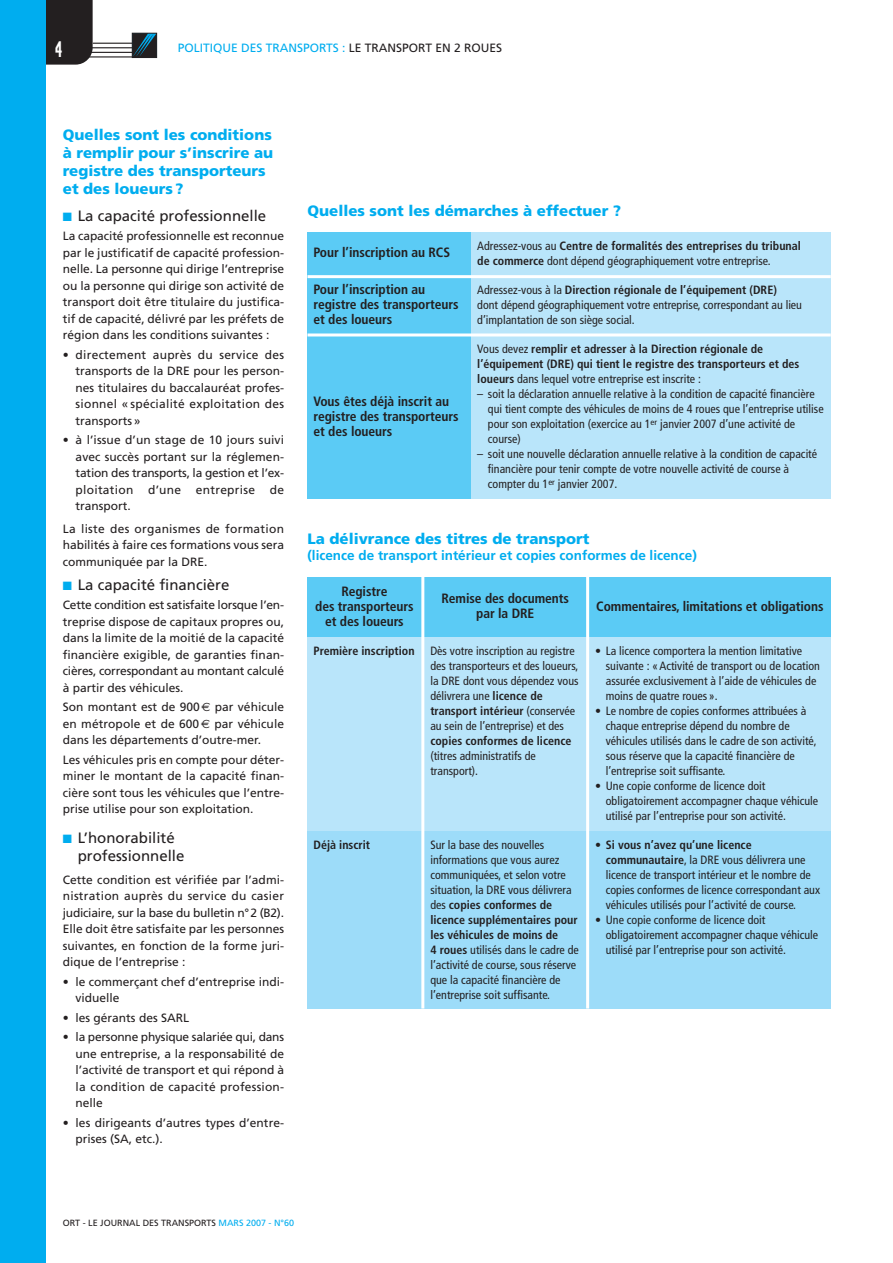
<style>
.page{position:relative;width:893px;height:1263px;background:#fff}
.page>*{position:absolute;margin:0;border:0;box-sizing:border-box;transform-origin:0 0}
.t1{font:900 27px "Modula";color:#fff}
.t2{font:900 15px/18px "Frutiger";color:#00adef}
.t3{font:15px/18px "Frutiger";color:#231f20}
.t4{font:700 condensed 13.5px/15px "Frutiger";letter-spacing:-.005em;color:#231f20}
.t5{font:700 13.5px "Frutiger";color:#00adef}
.t6{font:condensed 12px/15px "Frutiger";color:#231f20}
.t7{font:12px/16.5px "Frutiger";color:#231f20;text-align:justify}
.t8{font:700 condensed 12px/15px "Frutiger";color:#231f20}
.t9{font:12px "Frutiger";color:#00adef}
.t10{font:9px "Frutiger";color:#231f20}
.s1{color:#231f20}
.s2{color:#00adef}
.s3{font-family:"Euro Sans"}
.s4{font-weight:700}
.s5{font-weight:400}
</style>
<div class="page">
<div style="left:46px;top:1px;width:47px;height:64px;background:#231f20"></div>
<div style="left:0;top:1px;width:46px;height:1262px;background:#00adef"></div>
<svg style="left:132px;top:33px;width:25px;height:25px"></svg>
<hr style="left:93px;top:43px;width:39px;height:1px;background:#231f20">
<hr style="left:89px;top:47px;width:48px;height:1px;background:#231f20">
<hr style="left:84px;top:52px;width:49px;height:1px;background:#231f20">
<hr style="left:84px;top:56px;width:65px;height:2px;background:#231f20">
<div style="left:307px;top:233px;width:164px;height:44px;background:#5bcbf5"></div>
<div style="left:471px;top:233px;width:359px;height:44px;background:#b9e5fa"></div>
<div style="left:307px;top:277px;width:164px;height:58px;background:#5bcbf5"></div>
<div style="left:471px;top:277px;width:359px;height:58px;background:#b9e5fa"></div>
<div style="left:307px;top:335px;width:164px;height:163px;background:#5bcbf5"></div>
<div style="left:471px;top:335px;width:359px;height:163px;background:#b9e5fa"></div>
<hr style="left:307px;top:275px;width:523px;height:3px;background:#fff">
<hr style="left:307px;top:334px;width:523px;height:3px;background:#fff">
<div style="left:307px;top:577px;width:116px;height:60px;background:#5bcbf5"></div>
<div style="left:423px;top:577px;width:164px;height:60px;background:#5bcbf5"></div>
<div style="left:587px;top:577px;width:243px;height:60px;background:#5bcbf5"></div>
<div style="left:307px;top:637px;width:116px;height:194px;background:#b9e5fa"></div>
<div style="left:423px;top:637px;width:164px;height:194px;background:#b9e5fa"></div>
<div style="left:587px;top:637px;width:243px;height:194px;background:#b9e5fa"></div>
<div style="left:307px;top:831px;width:116px;height:178px;background:#9ddcf9"></div>
<div style="left:423px;top:831px;width:164px;height:178px;background:#9ddcf9"></div>
<div style="left:587px;top:831px;width:243px;height:178px;background:#9ddcf9"></div>
<hr style="left:421px;top:577px;width:3px;height:432px;background:#fff">
<hr style="left:586px;top:577px;width:3px;height:432px;background:#fff">
<h1 class="t1" style="left:55px;top:40px;width:9px">4</h1>
<p class="t9" style="left:178px;top:43px;width:326px">POLITIQUE DES TRANSPORTS : <span class="s1">LE TRANSPORT EN 2 ROUES</span></p>
<p class="t2" style="left:63px;top:127px;width:212px">Quelles sont les conditions à remplir pour s’inscrire au registre des transporteurs et des loueurs ?</p>
<p class="t3" style="left:63px;top:208px;width:205px"><span class="s2">■</span> La capacité professionnelle</p>
<p class="t7" style="left:63px;top:229px;width:223px">La capacité professionnelle est reconnue par le justificatif de capacité profession&shy;nelle. La personne qui dirige l’entreprise ou la personne qui dirige son activité de transport doit être titulaire du justifica&shy;tif de capacité, délivré par les préfets de région dans les conditions suivantes :</p>
<p class="t7" style="left:76px;top:347px;width:210px;text-indent:-13px">• directement auprès du service des transports de la DRE pour les person&shy;nes titulaires du baccalauréat profes&shy;sionnel « spécialité exploitation des transports »</p>
<p class="t7" style="left:76px;top:433px;width:210px;text-indent:-13px">• à l’issue d’un stage de 10 jours suivi avec succès portant sur la réglemen&shy;tation des transports, la gestion et l’ex&shy;ploitation d’une entreprise de transport.</p>
<p class="t7" style="left:63px;top:521px;width:223px">La liste des organismes de formation habilités à faire ces formations vous sera communiquée par la DRE.</p>
<p class="t3" style="left:63px;top:577px;width:168px"><span class="s2">■</span> La capacité financière</p>
<p class="t7" style="left:63px;top:598px;width:223px">Cette condition est satisfaite lorsque l’en&shy;treprise dispose de capitaux propres ou, dans la limite de la moitié de la capacité financière exigible, de garanties finan&shy;cières, correspondant au montant calculé à partir des véhicules.</p>
<p class="t7" style="left:63px;top:700px;width:223px">Son montant est de 900<span class="s3">€</span> par véhicule en métropole et de 600<span class="s3">€</span> par véhicule dans les départements d’outre-mer.</p>
<p class="t7" style="left:63px;top:752px;width:223px">Les véhicules pris en compte pour déter&shy;miner le montant de la capacité finan&shy;cière sont tous les véhicules que l’entre&shy;prise utilise pour son exploitation.</p>
<p class="t3" style="left:78px;top:830px;width:108px;text-indent:-15px"><span class="s2">■</span> L’honorabilité professionnelle</p>
<p class="t7" style="left:63px;top:872px;width:223px">Cette condition est vérifiée par l’admi&shy;nistration auprès du service du casier judiciaire, sur la base du bulletin n°2 (B2).<br>Elle doit être satisfaite par les personnes suivantes, en fonction de la forme juri&shy;dique de l’entreprise :</p>
<p class="t7" style="left:76px;top:974px;width:210px;text-indent:-13px">• le commerçant chef d’entreprise indi&shy;viduelle</p>
<p class="t7" style="left:63px;top:1010px;width:128px">• les gérants des SARL</p>
<p class="t7" style="left:76px;top:1030px;width:210px;text-indent:-13px">• la personne physique salariée qui, dans une entreprise, a la responsabilité de l’activité de transport et qui répond à la condition de capacité profession&shy;nelle</p>
<p class="t7" style="left:76px;top:1115px;width:210px;text-indent:-13px">• les dirigeants d’autres types d’entre&shy;prises (SA, etc.).</p>
<p class="t2" style="left:307px;top:203px;width:315px">Quelles sont les démarches à effectuer ?</p>
<p class="t4" style="left:313px;top:246px;width:138px">Pour l’inscription au RCS</p>
<p class="t6" style="left:477px;top:239px;width:325px">Adressez-vous au <span class="s4">Centre de formalités des entreprises du tribunal de commerce</span> dont dépend géographiquement votre entreprise.</p>
<p class="t4" style="left:313px;top:283px;width:146px">Pour l’inscription au registre des transporteurs et des loueurs</p>
<p class="t6" style="left:477px;top:283px;width:326px">Adressez-vous à la <span class="s4">Direction régionale de l’équipement (DRE)<br></span>dont dépend géographiquement votre entreprise, correspondant au lieu d’implantation de son siège social.</p>
<p class="t4" style="left:313px;top:395px;width:146px">Vous êtes déjà inscrit au registre des transporteurs et des loueurs</p>
<p class="t8" style="left:477px;top:342px;width:323px"><span class="s5">Vous devez</span> remplir et adresser à la Direction régionale de l’équipement (DRE) qui tient le registre des transporteurs et des loueurs <span class="s5">dans lequel votre entreprise est inscrite :</span></p>
<p class="t6" style="left:488px;top:387px;width:337px;text-indent:-11px">– soit la déclaration annuelle relative à la condition de capacité financière qui tient compte des véhicules de moins de 4 roues que l’entreprise utilise pour son exploitation (exercice au 1<sup>er</sup> janvier 2007 d’une activité de course)</p>
<p class="t6" style="left:488px;top:447px;width:331px;text-indent:-11px">– soit une nouvelle déclaration annuelle relative à la condition de capacité financière pour tenir compte de votre nouvelle activité de course à compter du 1<sup>er</sup> janvier 2007.</p>
<p class="t2" style="left:307px;top:531px;width:283px">La délivrance des titres de transport</p>
<p class="t5" style="left:307px;top:550px;width:391px">(licence de transport intérieur et copies conformes de licence)</p>
<p class="t4" style="left:315px;top:585px;width:100px;text-align:center">Registre<br>des transporteurs et des loueurs</p>
<p class="t4" style="left:441px;top:592px;width:129px;text-align:center">Remise des documents par la DRE</p>
<p class="t4" style="left:596px;top:600px;width:229px">Commentaires, limitations et obligations</p>
<p class="t8" style="left:313px;top:645px;width:103px">Première inscription</p>
<p class="t6" style="left:430px;top:645px;width:150px">Dès votre inscription au registre des transporteurs et des loueurs, la DRE dont vous dépendez vous délivrera une <span class="s4">licence de transport intérieur</span> (conservée au sein de l’entreprise) et des</p>
<p class="t8" style="left:430px;top:735px;width:143px">copies conformes de licence</p>
<p class="t6" style="left:430px;top:750px;width:107px">(titres administratifs de transport).</p>
<p class="t6" style="left:605px;top:645px;width:216px;text-indent:-11px">• La licence comportera la mention limitative suivante : « Activité de transport ou de location assurée exclusivement à l’aide de véhicules de moins de quatre roues ».</p>
<p class="t6" style="left:605px;top:705px;width:212px;text-indent:-11px">• Le nombre de copies conformes attribuées à chaque entreprise dépend du nombre de véhicules utilisés dans le cadre de son activité, sous réserve que la capacité financière de l’entreprise soit suffisante.</p>
<p class="t6" style="left:605px;top:780px;width:214px;text-indent:-11px">• Une copie conforme de licence doit obligatoirement accompagner chaque véhicule utilisé par l’entreprise pour son activité.</p>
<p class="t8" style="left:313px;top:839px;width:58px">Déjà inscrit</p>
<p class="t6" style="left:430px;top:839px;width:150px">Sur la base des nouvelles informations que vous aurez communiquées, et selon votre situation, la DRE vous délivrera des <span class="s4">copies conformes de licence supplémentaires pour les véhicules de moins de<br>4 roues</span> utilisés dans le cadre de l’activité de course, sous réserve que la capacité financière de l’entreprise soit suffisante.</p>
<p class="t6" style="left:605px;top:839px;width:216px;text-indent:-11px">• <span class="s4">Si vous n’avez qu’une licence communautaire</span>, la DRE vous délivrera une licence de transport intérieur et le nombre de copies conformes de licence correspondant aux véhicules utilisés pour l’activité de course.</p>
<p class="t6" style="left:605px;top:914px;width:214px;text-indent:-11px">• Une copie conforme de licence doit obligatoirement accompagner chaque véhicule utilisé par l’entreprise pour son activité.</p>
<p class="t10" style="left:63px;top:1220px;width:233px">ORT - LE JOURNAL DES TRANSPORTS <span class="s2">MARS 2007 - N°60</span></p>
</div>
